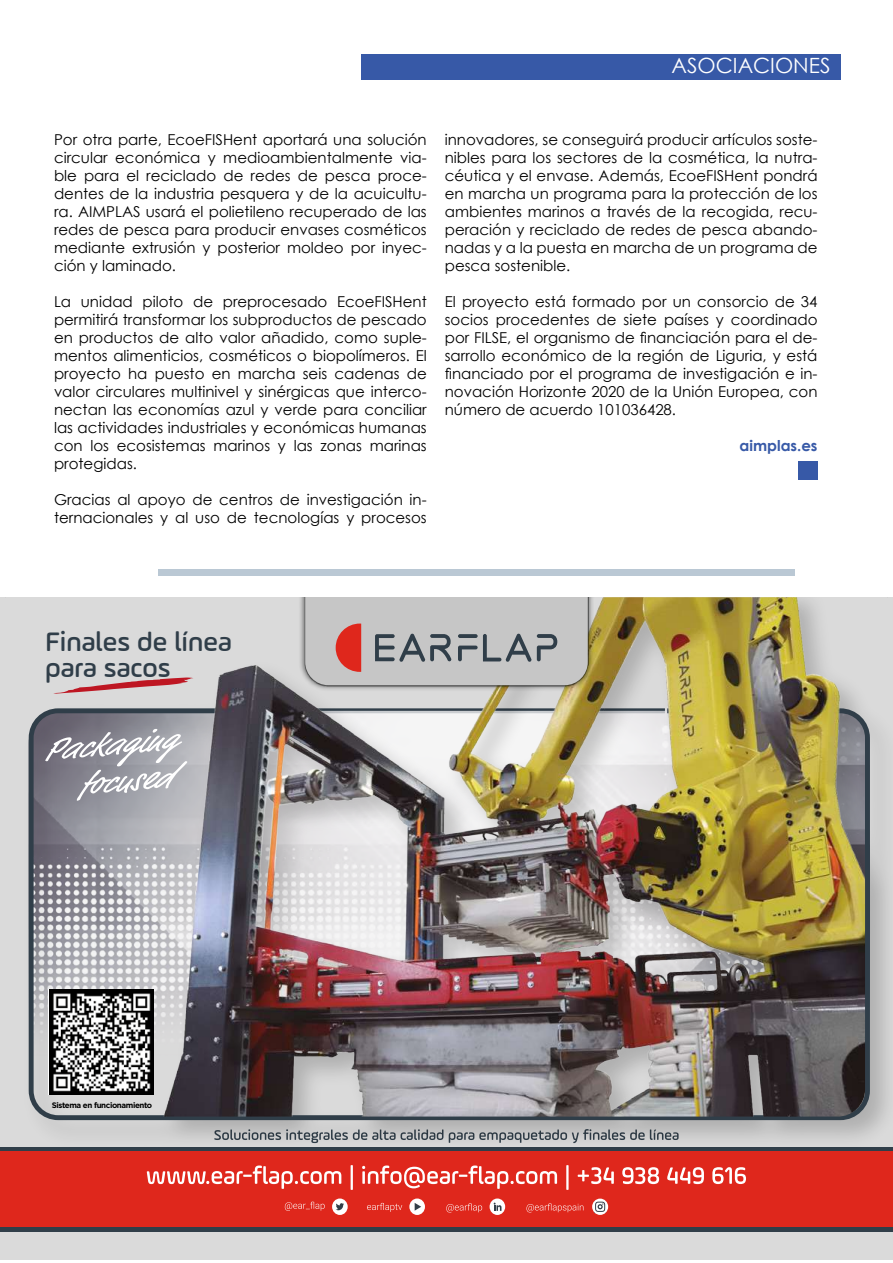
<style>
.page{position:relative;width:893px;height:1263px;background:#fff}
.page>*{position:absolute;margin:0;border:0;box-sizing:border-box;transform-origin:0 0}
.t1{font:500 28.2px/26.2px "Ample Soft";color:#303e49}
.t2{font:21px "Century Gothic";color:#fff}
.t3{font:15px/18px "Century Gothic";color:#000;text-align:justify}
.t4{font:700 15px "Century Gothic";color:#3759a7}
.t5{font:700 7.95px "Gotham";letter-spacing:-.05em;color:#000}
</style>
<div class="page">
<div style="left:159px;top:570px;width:636px;height:6px;background:#bac8d4"></div>
<div style="left:361px;top:54px;width:479px;height:25px;background:#3759a7"></div>
<div style="left:798px;top:462px;width:20px;height:18px;background:#3759a7"></div>
<div style="left:0;top:597px;width:893px;height:663px;background:#dadada"></div>
<div style="left:0;top:1147px;width:893px;height:84px;background:#303e49"></div>
<div style="left:0;top:1152px;width:893px;height:75px;background:#df271c"></div>
<svg style="left:147px;top:1165px;width:194px;height:24px"></svg>
<svg style="left:351px;top:1165px;width:2px;height:25px"></svg>
<svg style="left:362px;top:1165px;width:195px;height:24px"></svg>
<svg style="left:566px;top:1165px;width:3px;height:25px"></svg>
<svg style="left:578px;top:1167px;width:36px;height:17px"></svg>
<svg style="left:622px;top:1167px;width:37px;height:17px"></svg>
<svg style="left:667px;top:1167px;width:37px;height:17px"></svg>
<svg style="left:712px;top:1167px;width:34px;height:17px"></svg>
<svg style="left:446px;top:1203px;width:36px;height:9px"></svg>
<svg style="left:490px;top:1198px;width:15px;height:17px"></svg>
<svg style="left:494px;top:1202px;width:7px;height:9px"></svg>
<svg style="left:332px;top:1198px;width:16px;height:17px"></svg>
<svg style="left:285px;top:1202px;width:40px;height:9px"></svg>
<svg style="left:336px;top:1203px;width:8px;height:7px"></svg>
<svg style="left:367px;top:1203px;width:35px;height:9px"></svg>
<svg style="left:409px;top:1198px;width:16px;height:17px"></svg>
<svg style="left:415px;top:1203px;width:6px;height:8px"></svg>
<svg style="left:526px;top:1203px;width:57px;height:9px"></svg>
<svg style="left:592px;top:1198px;width:16px;height:17px"></svg>
<img style="left:16px;top:714px;width:877px;height:438px">
<div style="left:29px;top:708px;width:841px;height:412px;border:5px solid #303e49;border-radius:27px"></div>
<img style="left:79px;top:597px;width:786px;height:519px">
<img style="left:49px;top:990px;width:105px;height:104px">
<img style="left:297px;top:597px;width:299px;height:97px">
<svg style="left:305px;top:597px;width:283px;height:88px;background:#bcb6b5"></svg>
<svg style="left:53px;top:677px;width:141px;height:17px"></svg>
<svg style="left:45px;top:729px;width:142px;height:72px;background:#a4a4ab"></svg>
<h2 class="t2" style="left:672px;top:51px;width:160px">ASOCIACIONES</h2>
<p class="t3" style="left:54px;top:130px;width:374px">Por otra parte, EcoeFISHent aportará una solución circular económica y medioambientalmente via&shy;ble para el reciclado de redes de pesca proce&shy;dentes de la industria pesquera y de la acuicultu&shy;ra. AIMPLAS usará el polietileno recuperado de las redes de pesca para producir envases cosméticos mediante extrusión y posterior moldeo por inyec&shy;ción y laminado.</p>
<p class="t3" style="left:54px;top:292px;width:374px">La unidad piloto de preprocesado EcoeFISHent permitirá transformar los subproductos de pescado en productos de alto valor añadido, como suple&shy;mentos alimenticios, cosméticos o biopolímeros. El proyecto ha puesto en marcha seis cadenas de valor circulares multinivel y sinérgicas que interco&shy;nectan las economías azul y verde para conciliar las actividades industriales y económicas humanas con los ecosistemas marinos y las zonas marinas protegidas.</p>
<p class="t3" style="left:54px;top:490px;width:374px">Gracias al apoyo de centros de investigación in&shy;ternacionales y al uso de tecnologías y procesos</p>
<p class="t3" style="left:445px;top:130px;width:374px">innovadores, se conseguirá producir artículos soste&shy;nibles para los sectores de la cosmética, la nutra&shy;céutica y el envase. Además, EcoeFISHent pondrá en marcha un programa para la protección de los ambientes marinos a través de la recogida, recu&shy;peración y reciclado de redes de pesca abando&shy;nadas y a la puesta en marcha de un programa de pesca sostenible.</p>
<p class="t3" style="left:445px;top:292px;width:374px">El proyecto está formado por un consorcio de 34 socios procedentes de siete países y coordinado por FILSE, el organismo de financiación para el de&shy;sarrollo económico de la región de Liguria, y está financiado por el programa de investigación e in&shy;novación Horizonte 2020 de la Unión Europea, con número de acuerdo 101036428.</p>
<p class="t4" style="left:739px;top:434px;width:80px">aimplas.es</p>
<h1 class="t1" style="left:45px;top:629px;width:188px">Finales de línea para sacos</h1>
<p class="t5" style="left:52px;top:1100px;width:102px">Sistema en funcionamiento</p>
</div>
